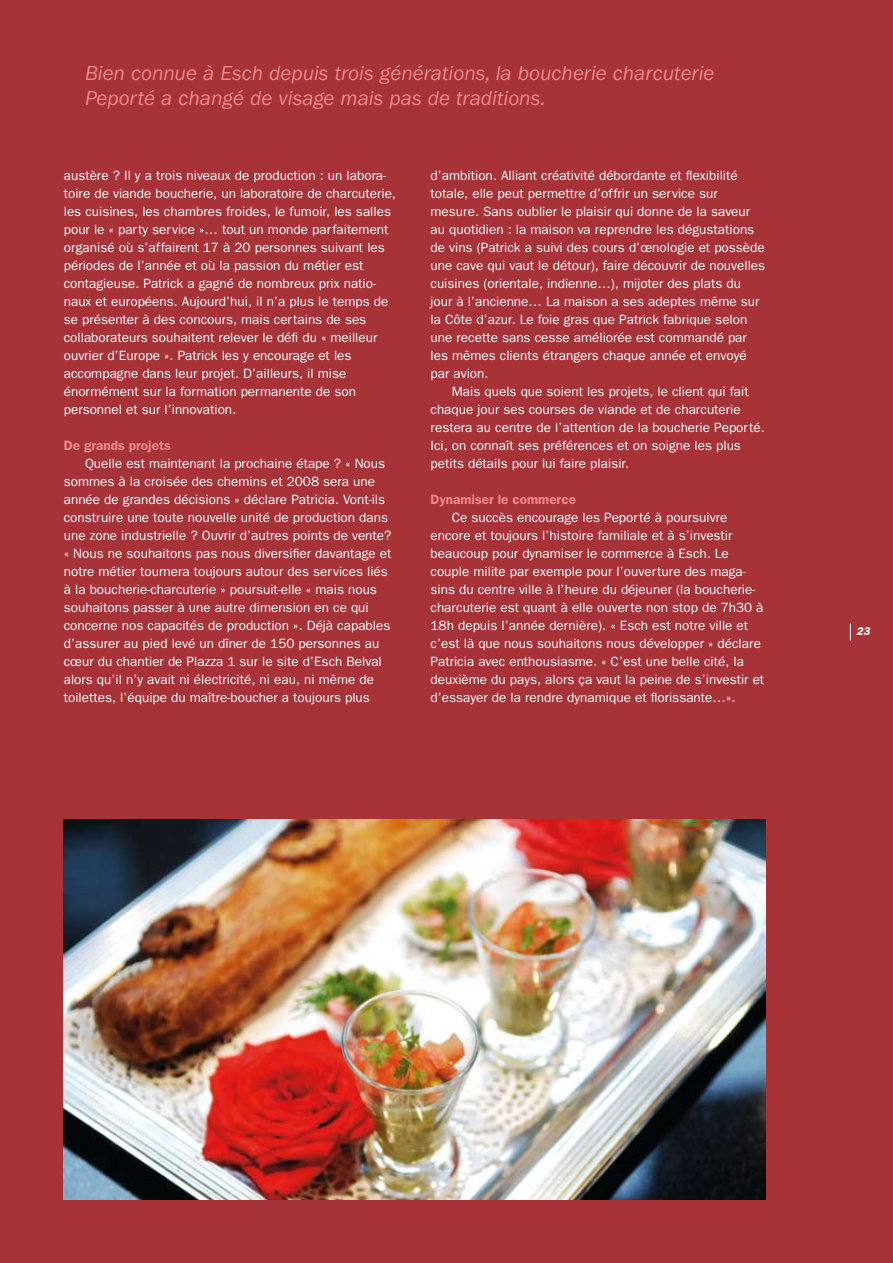
<style>
.page{position:relative;width:893px;height:1263px;background:#a73238}
.page>*{position:absolute;margin:0;border:0;box-sizing:border-box;transform-origin:0 0}
.t1{font:italic 21px/25.2px "Franklin Gothic";color:#f08a8e}
.t2{font:13.5px/18px "Franklin Gothic";color:#fff}
.t3{font:600 13.5px "Franklin Gothic";color:#f08a8e}
.t4{font:italic 600 11.25px "Franklin Gothic";color:#fff}
</style>
<div class="page">
<svg style="left:850px;top:623px;width:1px;height:17px"></svg>
<img style="left:64px;top:819px;width:701px;height:380px">
<h1 class="t1" style="left:85px;top:60px;width:631px">Bien connue à Esch depuis trois générations, la boucherie charcuterie<br>Peporté a changé de visage mais pas de traditions.</h1>
<p class="t2" style="left:64px;top:167px;width:334px">austère ? Il y a trois niveaux de production : un labora&shy;toire de viande boucherie, un laboratoire de charcuterie, les cuisines, les chambres froides, le fumoir, les salles pour le « party service »… tout un monde parfaitement organisé où s’affairent 17 à 20 personnes suivant les périodes de l’année et où la passion du métier est contagieuse. Patrick a gagné de nombreux prix natio&shy;naux et européens. Aujourd’hui, il n’a plus le temps de se présenter à des concours, mais certains de ses collaborateurs souhaitent relever le défi du « meilleur ouvrier d’Europe ». Patrick les y encourage et les accompagne dans leur projet. D’ailleurs, il mise énormément sur la formation permanente de son personnel et sur l’innovation.</p>
<p class="t3" style="left:64px;top:438px;width:109px">De grands projets</p>
<p class="t2" style="left:64px;top:455px;width:329px;text-indent:21px">Quelle est maintenant la prochaine étape ? « Nous sommes à la croisée des chemins et 2008 sera une année de grandes décisions » déclare Patricia. Vont-ils construire une toute nouvelle unité de production dans une zone industrielle ? Ouvrir d’autres points de vente? « Nous ne souhaitons pas nous diversifier davantage et notre métier tournera toujours autour des services liés à la boucherie-charcuterie » poursuit-elle « mais nous souhaitons passer à une autre dimension en ce qui concerne nos capacités de production ». Déjà capables d’assurer au pied levé un dîner de 150 personnes au cœur du chantier de Plazza 1 sur le site d’Esch Belval alors qu’il n’y avait ni électricité, ni eau, ni même de toilettes, l’équipe du maître-boucher a toujours plus</p>
<p class="t2" style="left:431px;top:167px;width:336px">d’ambition. Alliant créativité débordante et flexibilité totale, elle peut permettre d’offrir un service sur mesure. Sans oublier le plaisir qui donne de la saveur au quotidien : la maison va reprendre les dégustations de vins (Patrick a suivi des cours d’œnologie et possède une cave qui vaut le détour), faire découvrir de nouvelles cuisines (orientale, indienne…), mijoter des plats du jour à l’ancienne… La maison a ses adeptes même sur la Côte d’azur. Le foie gras que Patrick fabrique selon une recette sans cesse améliorée est commandé par les mêmes clients étrangers chaque année et envoyé par avion.</p>
<p class="t2" style="left:431px;top:383px;width:336px;text-indent:21px">Mais quels que soient les projets, le client qui fait chaque jour ses courses de viande et de charcuterie restera au centre de l’attention de la boucherie Peporté.<br>Ici, on connaît ses préférences et on soigne les plus petits détails pour lui faire plaisir.</p>
<p class="t3" style="left:431px;top:491px;width:147px">Dynamiser le commerce</p>
<p class="t2" style="left:431px;top:509px;width:335px;text-indent:21px">Ce succès encourage les Peporté à poursuivre encore et toujours l’histoire familiale et à s’investir beaucoup pour dynamiser le commerce à Esch. Le couple milite par exemple pour l’ouverture des maga&shy;sins du centre ville à l’heure du déjeuner (la boucherie&shy;charcuterie est quant à elle ouverte non stop de 7h30 à 18h depuis l’année dernière). « Esch est notre ville et c’est là que nous souhaitons nous développer » déclare Patricia avec enthousiasme. « C’est une belle cité, la deuxième du pays, alors ça vaut la peine de s’investir et d’essayer de la rendre dynamique et florissante…».</p>
<p class="t4" style="left:856px;top:625px;width:15px">23</p>
</div>
